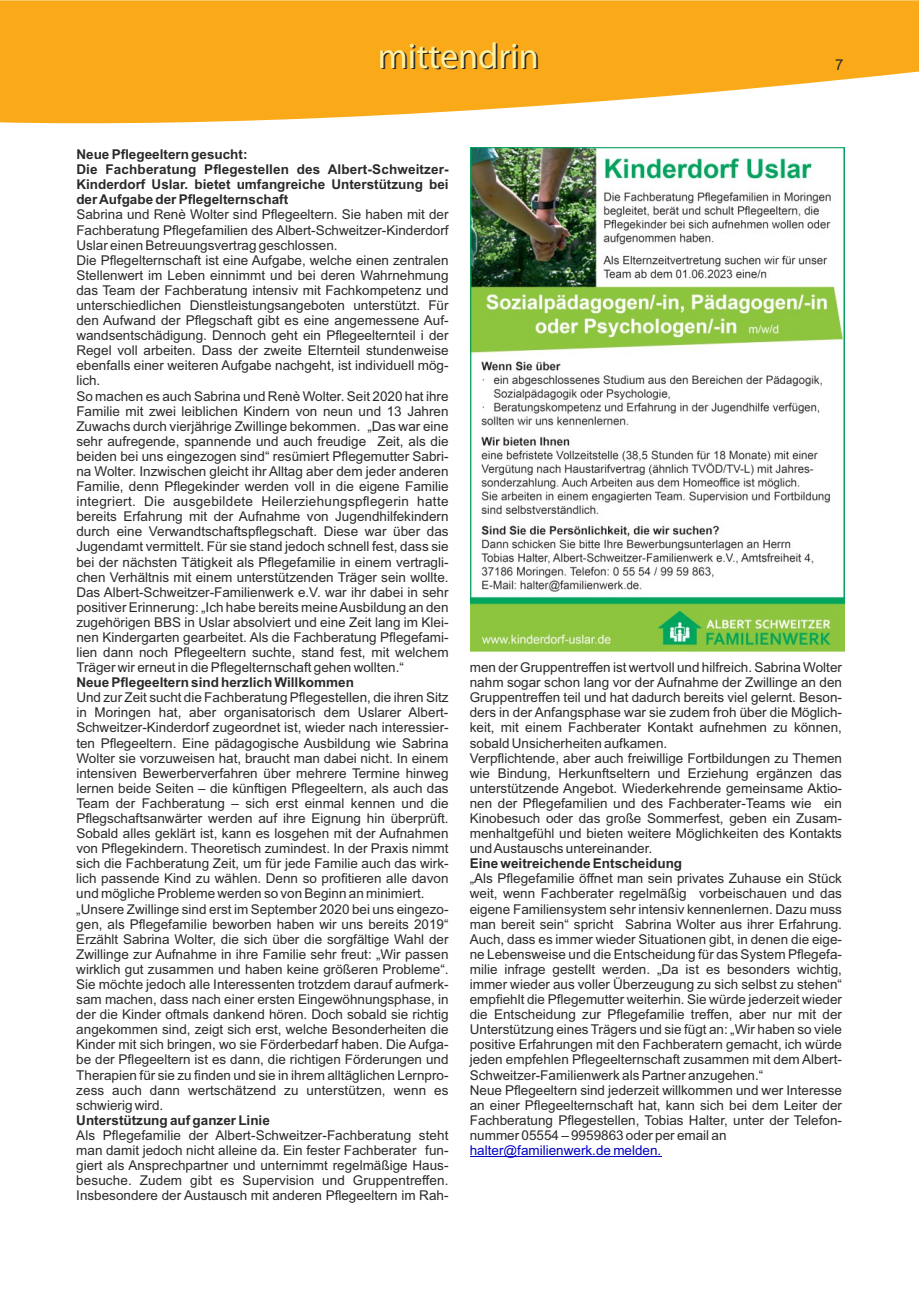
<style>
.page{position:relative;width:919px;height:1289px;background:#fff}
.page>*{position:absolute;margin:0;border:0;box-sizing:border-box;transform-origin:0 0}
.t1{font:36px "Myriad Pro";color:#2b2a29}
.t2{font:15px "Arial";color:#2b2a29}
.t3{font:13.5px/15.1px "Arial";color:#2b2a29}
.t4{font:700 13.5px/15.1px "Arial";color:#2b2a29}
.t5{font:13.5px "Arial";color:#0000c4}
</style>
<div class="page">
<svg style="left:0;top:0;width:918px;height:124px;background:#fab63a"></svg>
<hr style="left:470px;top:1156px;width:191px;height:1px;background:#0000c4">
<img style="left:470px;top:148px;width:374px;height:503px">
<h1 class="t1" style="left:379px;top:42px;width:162px">mittendrin</h1>
<p class="t2" style="left:835px;top:59px;width:10px">7</p>
<p class="t4" style="left:76px;top:148px;width:374px">Neue Pflegeeltern gesucht:<br>Die Fachberatung Pflegestellen des Albert-Schweitzer-Kinderdorf Uslar. bietet umfangreiche Unterstützung bei der Aufgabe der Pflegelternschaft</p>
<p class="t3" style="left:76px;top:208px;width:374px">Sabrina und Renè Wolter sind Pflegeeltern. Sie haben mit der Fachberatung Pflegefamilien des Albert-Schweitzer-Kinderdorf Uslar einen Betreuungsvertrag geschlossen.<br>Die Pflegelternschaft ist eine Aufgabe, welche einen zentralen Stellenwert im Leben einnimmt und bei deren Wahrnehmung das Team der Fachberatung intensiv mit Fachkompetenz und unterschiedlichen Dienstleistungsangeboten unterstützt. Für den Aufwand der Pflegschaft gibt es eine angemessene Auf&shy;wandsentschädigung. Dennoch geht ein Pflegeelternteil i der Regel voll arbeiten. Dass der zweite Elternteil stundenweise ebenfalls einer weiteren Aufgabe nachgeht, ist individuell mög&shy;lich.<br>So machen es auch Sabrina und Renè Wolter. Seit 2020 hat ihre Familie mit zwei leiblichen Kindern von neun und 13 Jahren Zuwachs durch vierjährige Zwillinge bekommen. „Das war eine sehr aufregende, spannende und auch freudige Zeit, als die beiden bei uns eingezogen sind“ resümiert Pflegemutter Sabri&shy;na Wolter. Inzwischen gleicht ihr Alltag aber dem jeder anderen Familie, denn Pflegekinder werden voll in die eigene Familie integriert. Die ausgebildete Heilerziehungspflegerin hatte bereits Erfahrung mit der Aufnahme von Jugendhilfekindern durch eine Verwandtschaftspflegschaft. Diese war über das Jugendamt vermittelt. Für sie stand jedoch schnell fest, dass sie bei der nächsten Tätigkeit als Pflegefamilie in einem vertragli&shy;chen Verhältnis mit einem unterstützenden Träger sein wollte.<br>Das Albert-Schweitzer-Familienwerk e.V. war ihr dabei in sehr positiver Erinnerung: „Ich habe bereits meine Ausbildung an den zugehörigen BBS in Uslar absolviert und eine Zeit lang im Klei&shy;nen Kindergarten gearbeitet. Als die Fachberatung Pflegefami&shy;lien dann noch Pflegeeltern suchte, stand fest, mit welchem Träger wir erneut in die Pflegelternschaft gehen wollten.“</p>
<p class="t4" style="left:76px;top:676px;width:279px">Neue Pflegeeltern sind herzlich Willkommen</p>
<p class="t3" style="left:76px;top:691px;width:374px">Und zur Zeit sucht die Fachberatung Pflegestellen, die ihren Sitz in Moringen hat, aber organisatorisch dem Uslarer Albert-Schweitzer-Kinderdorf zugeordnet ist, wieder nach interessier&shy;ten Pflegeeltern. Eine pädagogische Ausbildung wie Sabrina Wolter sie vorzuweisen hat, braucht man dabei nicht. In einem intensiven Bewerberverfahren über mehrere Termine hinweg lernen beide Seiten – die künftigen Pflegeeltern, als auch das Team der Fachberatung – sich erst einmal kennen und die Pflegschaftsanwärter werden auf ihre Eignung hin überprüft.<br>Sobald alles geklärt ist, kann es losgehen mit der Aufnahmen von Pflegekindern. Theoretisch zumindest. In der Praxis nimmt sich die Fachberatung Zeit, um für jede Familie auch das wirk&shy;lich passende Kind zu wählen. Denn so profitieren alle davon und mögliche Probleme werden so von Beginn an minimiert. „Unsere Zwillinge sind erst im September 2020 bei uns eingezo&shy;gen, als Pflegefamilie beworben haben wir uns bereits 2019“ Erzählt Sabrina Wolter, die sich über die sorgfältige Wahl der Zwillinge zur Aufnahme in ihre Familie sehr freut: „Wir passen wirklich gut zusammen und haben keine größeren Probleme“.<br>Sie möchte jedoch alle Interessenten trotzdem darauf aufmerk&shy;sam machen, dass nach einer ersten Eingewöhnungsphase, in der die Kinder oftmals dankend hören. Doch sobald sie richtig angekommen sind, zeigt sich erst, welche Besonderheiten die Kinder mit sich bringen, wo sie Förderbedarf haben. Die Aufga&shy;be der Pflegeeltern ist es dann, die richtigen Förderungen und Therapien für sie zu finden und sie in ihrem alltäglichen Lernpro&shy;zess auch dann wertschätzend zu unterstützen, wenn es schwierig wird.</p>
<p class="t4" style="left:76px;top:1113px;width:195px">Unterstützung auf ganzer Linie</p>
<p class="t3" style="left:76px;top:1128px;width:374px;text-align:justify">Als Pflegefamilie der Albert-Schweitzer-Fachberatung steht man damit jedoch nicht alleine da. Ein fester Fachberater fun&shy;giert als Ansprechpartner und unternimmt regelmäßige Haus&shy;besuche. Zudem gibt es Supervision und Gruppentreffen.<br>Insbesondere der Austausch mit anderen Pflegeeltern im Rah-</p>
<p class="t3" style="left:470px;top:661px;width:374px">men der Gruppentreffen ist wertvoll und hilfreich. Sabrina Wolter nahm sogar schon lang vor der Aufnahme der Zwillinge an den Gruppentreffen teil und hat dadurch bereits viel gelernt. Beson&shy;ders in der Anfangsphase war sie zudem froh über die Möglich&shy;keit, mit einem Fachberater Kontakt aufnehmen zu können, sobald Unsicherheiten aufkamen.<br>Verpflichtende, aber auch freiwillige Fortbildungen zu Themen wie Bindung, Herkunftseltern und Erziehung ergänzen das unterstützende Angebot. Wiederkehrende gemeinsame Aktio&shy;nen der Pflegefamilien und des Fachberater-Teams wie ein Kinobesuch oder das große Sommerfest, geben ein Zusam&shy;menhaltgefühl und bieten weitere Möglichkeiten des Kontakts und Austauschs untereinander.</p>
<p class="t4" style="left:470px;top:857px;width:214px">Eine weitreichende Entscheidung</p>
<p class="t3" style="left:469px;top:872px;width:374px">„Als Pflegefamilie öffnet man sein privates Zuhause ein Stück weit, wenn Fachberater regelmäßig vorbeischauen und das eigene Familiensystem sehr intensiv kennenlernen. Dazu muss man bereit sein“ spricht Sabrina Wolter aus ihrer Erfahrung.<br>Auch, dass es immer wieder Situationen gibt, in denen die eige&shy;ne Lebensweise und die Entscheidung für das System Pflegefa&shy;milie infrage gestellt werden. „Da ist es besonders wichtig, immer wieder aus voller Überzeugung zu sich selbst zu stehen“ empfiehlt die Pflegemutter weiterhin. Sie würde jederzeit wieder die Entscheidung zur Pflegefamilie treffen, aber nur mit der Unterstützung eines Trägers und sie fügt an: „Wir haben so viele positive Erfahrungen mit den Fachberatern gemacht, ich würde jeden empfehlen Pflegeelternschaft zusammen mit dem Albert-Schweitzer-Familienwerk als Partner anzugehen.“<br>Neue Pflegeeltern sind jederzeit willkommen und wer Interesse an einer Pflegeelternschaft hat, kann sich bei dem Leiter der Fachberatung Pflegestellen, Tobias Halter, unter der Telefon&shy;nummer 05554 – 9959863 oder per email an</p>
<p class="t5" style="left:469px;top:1145px;width:193px">halter@familienwerk.de melden.</p>
</div>
